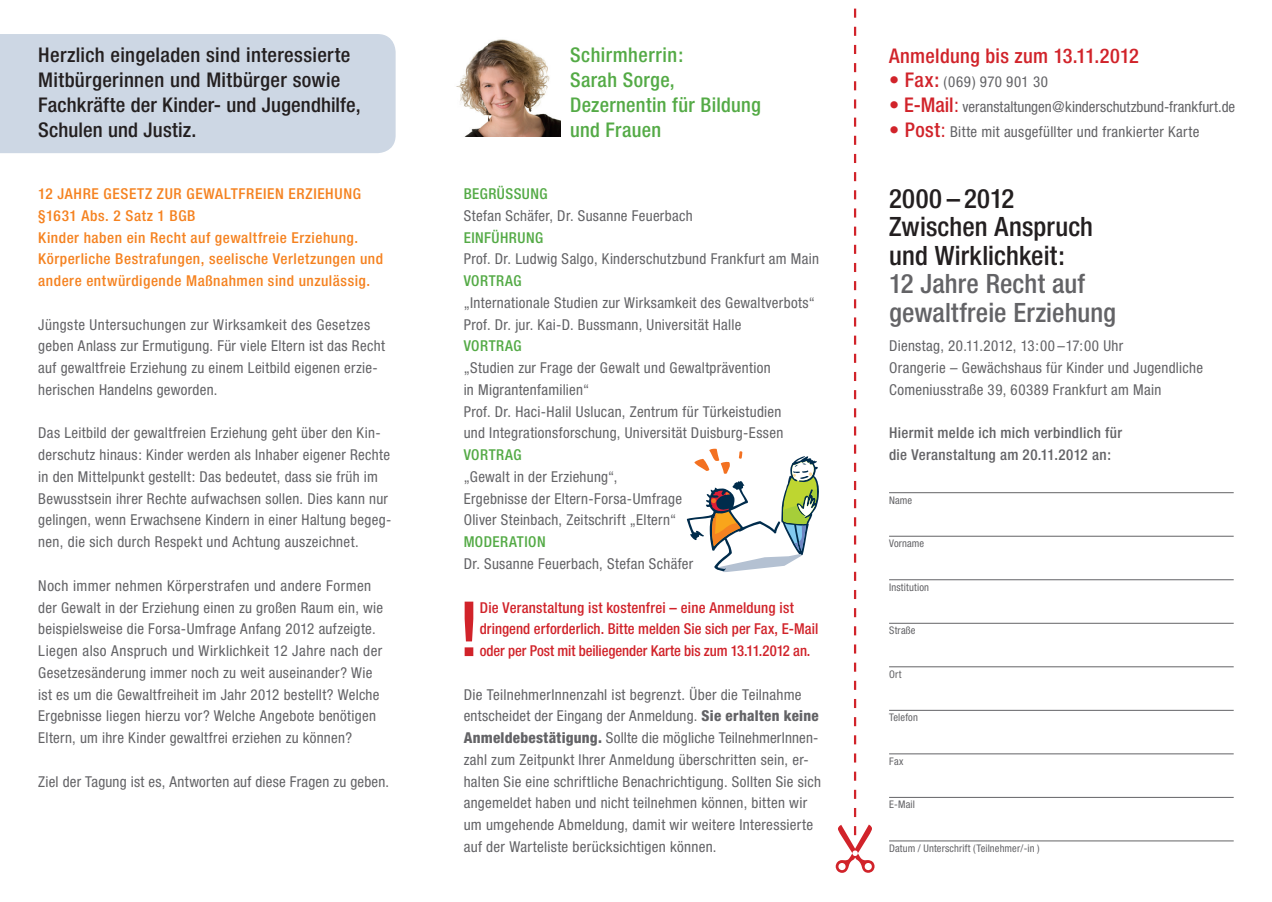
<style>
.page{position:relative;width:1272px;height:902px;background:#fff}
.page>*{position:absolute;margin:0;border:0;box-sizing:border-box;transform-origin:0 0}
.t1{font:500 condensed 76.2px "Helvetica Neue";color:#d1232a}
.t2{font:500 condensed 26.7px/28.5px "Helvetica Neue";letter-spacing:.005em;color:#231f20}
.t3{font:500 condensed 26.7px/28.5px "Helvetica Neue";letter-spacing:.005em;color:#636366}
.t4{font:500 condensed 20.25px/24.8px "Helvetica Neue";letter-spacing:.015em;color:#231f20}
.t5{font:500 condensed 20.25px/24.8px "Helvetica Neue";letter-spacing:.02em;color:#54aa46}
.t6{font:500 condensed 20.25px "Helvetica Neue";letter-spacing:.01em;color:#d1232a}
.t7{font:condensed 15px/21.8px "Helvetica Neue";letter-spacing:.02em;color:#636366}
.t8{font:500 condensed 15px/21.8px "Helvetica Neue";letter-spacing:.035em;color:#f58220}
.t9{font:500 condensed 15px/21.8px "Helvetica Neue";letter-spacing:.005em;color:#d1232a}
.t10{font:500 condensed 15px/21.8px "Helvetica Neue";letter-spacing:.025em;color:#636366}
.t11{font:condensed 15px "Helvetica Neue";color:#636366}
.t12{font:500 condensed 15px "Helvetica Neue";letter-spacing:.03em;color:#54aa46}
.t13{font:condensed 10.5px "Helvetica Neue";letter-spacing:.015em;color:#636366}
.s1{font-weight:500;font-size:20.25px;color:#d1232a}
.s2{font-size:20.25px;color:#d1232a}
.s3{font-weight:800}
</style>
<div class="page">
<div style="left:0;top:34px;width:395px;height:119px;background:#cdd7e4"></div>
<svg style="left:686px;top:448px;width:133px;height:124px"></svg>
<img style="left:456px;top:39px;width:104px;height:98px">
<hr style="left:889px;top:492px;width:344px;height:1px;background:#636366">
<hr style="left:889px;top:536px;width:344px;height:1px;background:#636366">
<hr style="left:889px;top:579px;width:344px;height:1px;background:#636366">
<hr style="left:889px;top:623px;width:344px;height:1px;background:#636366">
<hr style="left:889px;top:666px;width:344px;height:1px;background:#636366">
<hr style="left:889px;top:710px;width:344px;height:1px;background:#636366">
<hr style="left:889px;top:753px;width:344px;height:1px;background:#636366">
<hr style="left:889px;top:797px;width:344px;height:1px;background:#636366">
<hr style="left:889px;top:840px;width:344px;height:1px;background:#636366">
<svg style="left:854px;top:8px;width:3px;height:828px"></svg>
<h3 class="t5" style="left:570px;top:43px;width:192px">Schirmherrin:<br>Sarah Sorge,<br>Dezernentin für Bildung und Frauen</h3>
<h3 class="t4" style="left:38px;top:43px;width:324px">Herzlich eingeladen sind interessierte Mitbürgerinnen und Mitbürger sowie Fachkräfte der Kinder- und Jugendhilfe, Schulen und Justiz.</h3>
<h3 class="t6" style="left:889px;top:43px;width:251px">Anmeldung bis zum 13.11.2012</h3>
<p class="t7" style="left:889px;top:71px;width:160px"><span class="s1">• Fax:</span> (069) 970 901 30</p>
<p class="t11" style="left:889px;top:98px;width:347px"><span class="s1">• E-Mail</span><span class="s2">:</span> veranstaltungen@kinderschutzbund-frankfurt.de</p>
<p class="t7" style="left:889px;top:120px;width:312px"><span class="s1">• Post</span><span class="s2">:</span> Bitte mit ausgefüllter und frankierter Karte</p>
<p class="t8" style="left:38px;top:182px;width:346px">12 JAHRE GESETZ ZUR GEWALTFREIEN ERZIEHUNG §1631 Abs. 2 Satz 1 BGB<br>Kinder haben ein Recht auf gewaltfreie Erziehung.<br>Körperliche Bestrafungen, seelische Verletzungen und andere entwürdigende Maßnahmen sind unzulässig.</p>
<p class="t7" style="left:38px;top:313px;width:348px">Jüngste Untersuchungen zur Wirksamkeit des Gesetzes geben Anlass zur Ermutigung. Für viele Eltern ist das Recht auf gewaltfreie Erziehung zu einem Leitbild eigenen erzie&shy;herischen Handelns geworden.</p>
<p class="t7" style="left:38px;top:422px;width:354px">Das Leitbild der gewaltfreien Erziehung geht über den Kin&shy;derschutz hinaus: Kinder werden als Inhaber eigener Rechte in den Mittelpunkt gestellt: Das bedeutet, dass sie früh im Bewusstsein ihrer Rechte aufwachsen sollen. Dies kann nur gelingen, wenn Erwachsene Kindern in einer Haltung begeg&shy;nen, die sich durch Respekt und Achtung auszeichnet.</p>
<p class="t7" style="left:38px;top:574px;width:346px">Noch immer nehmen Körperstrafen und andere Formen der Gewalt in der Erziehung einen zu großen Raum ein, wie beispielsweise die Forsa-Umfrage Anfang 2012 aufzeigte.<br>Liegen also Anspruch und Wirklichkeit 12 Jahre nach der Gesetzesänderung immer noch zu weit auseinander? Wie ist es um die Gewaltfreiheit im Jahr 2012 bestellt? Welche Ergebnisse liegen hierzu vor? Welche Angebote benötigen Eltern, um ihre Kinder gewaltfrei erziehen zu können?</p>
<p class="t7" style="left:38px;top:770px;width:352px">Ziel der Tagung ist es, Antworten auf diese Fragen zu geben.</p>
<p class="t12" style="left:463px;top:185px;width:85px">BEGRÜSSUNG</p>
<p class="t7" style="left:463px;top:204px;width:230px">Stefan Schäfer, Dr. Susanne Feuerbach</p>
<p class="t12" style="left:463px;top:228px;width:81px">EINFÜHRUNG</p>
<p class="t7" style="left:463px;top:248px;width:357px">Prof. Dr. Ludwig Salgo, Kinderschutzbund Frankfurt am Main</p>
<p class="t12" style="left:463px;top:272px;width:59px">VORTRAG</p>
<p class="t7" style="left:463px;top:291px;width:352px">„Internationale Studien zur Wirksamkeit des Gewaltverbots“<br>Prof. Dr. jur. Kai-D. Bussmann, Universität Halle</p>
<p class="t12" style="left:463px;top:337px;width:59px">VORTRAG</p>
<p class="t7" style="left:463px;top:357px;width:321px">„Studien zur Frage der Gewalt und Gewaltprävention in Migrantenfamilien“<br>Prof. Dr. Haci-Halil Uslucan, Zentrum für Türkeistudien und Integrationsforschung, Universität Duisburg-Essen</p>
<p class="t12" style="left:463px;top:446px;width:59px">VORTRAG</p>
<p class="t7" style="left:463px;top:465px;width:220px">„Gewalt in der Erziehung“,<br>Ergebnisse der Eltern-Forsa-Umfrage<br>Oliver Steinbach, Zeitschrift „Eltern“</p>
<p class="t12" style="left:463px;top:533px;width:83px">MODERATION</p>
<p class="t7" style="left:463px;top:552px;width:231px">Dr. Susanne Feuerbach, Stefan Schäfer</p>
<p class="t9" style="left:480px;top:596px;width:340px">Die Veranstaltung ist kostenfrei – eine Anmeldung ist dringend erforderlich. Bitte melden Sie sich per Fax, E-Mail oder per Post mit beiliegender Karte bis zum 13.11.2012 an.</p>
<p class="t7" style="left:463px;top:683px;width:359px">Die TeilnehmerInnenzahl ist begrenzt. Über die Teilnahme entscheidet der Eingang der Anmeldung. <span class="s3">Sie erhalten keine Anmeldebestätigung.</span> Sollte die mögliche TeilnehmerInnen&shy;zahl zum Zeitpunkt Ihrer Anmeldung überschritten sein, er&shy;halten Sie eine schriftliche Benachrichtigung. Sollten Sie sich angemeldet haben und nicht teilnehmen können, bitten wir um umgehende Abmeldung, damit wir weitere Interessierte auf der Warteliste berücksichtigen können.</p>
<h1 class="t1" style="left:458px;top:583px;width:23px">!</h1>
<h2 class="t2" style="left:889px;top:184px;width:205px">2000 – 2012<br>Zwischen Anspruch und Wirklichkeit:</h2>
<h2 class="t3" style="left:889px;top:269px;width:228px">12 Jahre Recht auf gewaltfreie Erziehung</h2>
<p class="t7" style="left:889px;top:335px;width:315px">Dienstag, 20.11.2012, 13:00 –17:00 Uhr<br>Orangerie – Gewächshaus für Kinder und Jugendliche<br>Comeniusstraße 39, 60389 Frankfurt am Main</p>
<p class="t10" style="left:889px;top:422px;width:234px">Hiermit melde ich mich verbindlich für die Veranstaltung am 20.11.2012 an:</p>
<p class="t13" style="left:889px;top:494px;width:25px">Name</p>
<p class="t13" style="left:889px;top:537px;width:37px">Vorname</p>
<p class="t13" style="left:889px;top:581px;width:41px">Institution</p>
<p class="t13" style="left:889px;top:624px;width:28px">Straße</p>
<p class="t13" style="left:889px;top:668px;width:14px">Ort</p>
<p class="t13" style="left:889px;top:711px;width:30px">Telefon</p>
<p class="t13" style="left:889px;top:755px;width:16px">Fax</p>
<p class="t13" style="left:889px;top:798px;width:27px">E-Mail</p>
<p class="t13" style="left:889px;top:842px;width:152px">Datum / Unterschrift (Teilnehmer/-in )</p>
</div>
